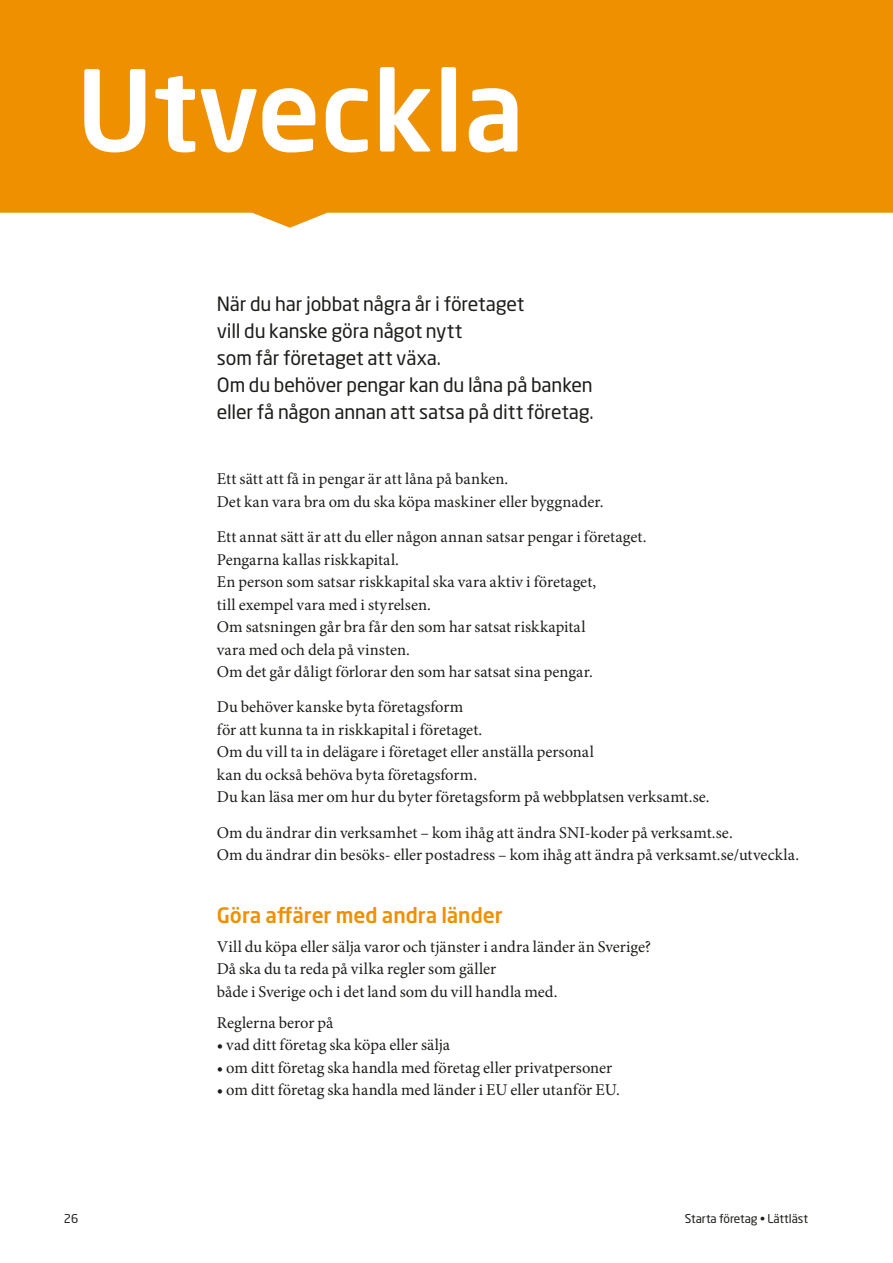
<style>
.page{position:relative;width:893px;height:1263px;background:#fff}
.page>*{position:absolute;margin:0;border:0;box-sizing:border-box;transform-origin:0 0}
.t1{font:500 111px "Neo Sans Pro";color:#fff}
.t2{font:500 21px "Neo Sans Pro";color:#ef9000}
.t3{font:19.5px/27px "Neo Sans Pro";letter-spacing:-.01em;color:#1d1d1b}
.t4{font:16.5px/22.5px "Minion Pro";letter-spacing:.005em;color:#1d1d1b}
.t5{font:12px "Neo Sans Pro";color:#1d1d1b}
</style>
<div class="page">
<div style="left:0;top:0;width:893px;height:228px;background:#ef9000"></div>
<p class="t1" style="left:77px;top:41px;width:450px">Utveckla</p>
<p class="t3" style="left:217px;top:290px;width:378px">När du har jobbat några år i företaget<br>vill du kanske göra något nytt<br>som får företaget att växa.<br>Om du behöver pengar kan du låna på banken eller få någon annan att satsa på ditt företag.</p>
<p class="t4" style="left:217px;top:468px;width:388px">Ett sätt att få in pengar är att låna på banken.<br>Det kan vara bra om du ska köpa maskiner eller byggnader.</p>
<p class="t4" style="left:217px;top:525px;width:431px">Ett annat sätt är att du eller någon annan satsar pengar i företaget.<br>Pengarna kallas riskkapital.<br>En person som satsar riskkapital ska vara aktiv i företaget,<br>till exempel vara med i styrelsen.<br>Om satsningen går bra får den som har satsat riskkapital<br>vara med och dela på vinsten.<br>Om det går dåligt förlorar den som har satsat sina pengar.</p>
<p class="t4" style="left:217px;top:696px;width:494px">Du behöver kanske byta företagsform<br>för att kunna ta in riskkapital i företaget.<br>Om du vill ta in delägare i företaget eller anställa personal<br>kan du också behöva byta företagsform.<br>Du kan läsa mer om hur du byter företagsform på webbplatsen verksamt.se.</p>
<p class="t4" style="left:217px;top:821px;width:584px">Om du ändrar din verksamhet – kom ihåg att ändra SNI-koder på verksamt.se.<br>Om du ändrar din besöks- eller postadress – kom ihåg att ändra på verksamt.se/utveckla.</p>
<h2 class="t2" style="left:217px;top:902px;width:287px">Göra afärer med andra länder</h2>
<p class="t4" style="left:217px;top:935px;width:436px">Vill du köpa eller sälja varor och tjänster i andra länder än Sverige?<br>Då ska du ta reda på vilka regler som gäller<br>både i Sverige och i det land som du vill handla med.</p>
<p class="t4" style="left:217px;top:1011px;width:118px">Reglerna beror på</p>
<p class="t4" style="left:217px;top:1034px;width:235px">• vad ditt företag ska köpa eller sälja</p>
<p class="t4" style="left:217px;top:1056px;width:397px">• om ditt företag ska handla med företag eller privatpersoner</p>
<p class="t4" style="left:217px;top:1079px;width:404px">• om ditt företag ska handla med länder i EU eller utanför EU.</p>
<p class="t5" style="left:64px;top:1211px;width:16px">26</p>
<p class="t5" style="left:685px;top:1211px;width:125px">Starta företag • Lättläst</p>
</div>
